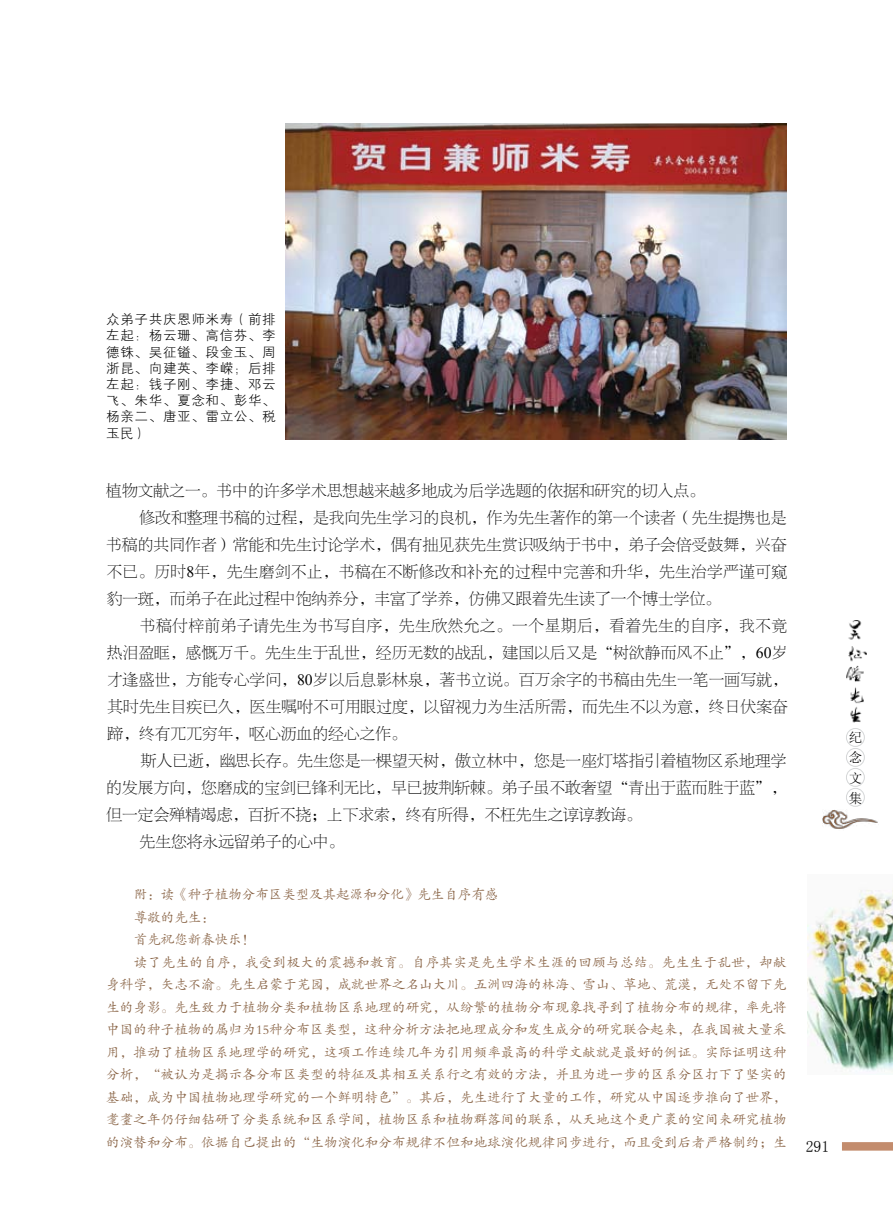
<style>
.page{position:relative;width:893px;height:1212px;background:#fff}
.page>*{position:absolute;margin:0;border:0;box-sizing:border-box;transform-origin:0 0}
.t1{font:15.75px "FZBSK GBK1 0";letter-spacing:.005em;color:#000}
.t2{font:15.75px "FZBSK GBK1 0";letter-spacing:.03em;color:#000}
.t3{font:15.75px "Sim Sun";color:#000}
.t4{font:13.5px "FZKTK GBK1 0";letter-spacing:.01em;color:#8a6547}
.t5{font:13.5px/16.2px "FZXH1 K GBK1 0";letter-spacing:.05em;color:#000;text-align:justify}
.t6{font:13.5px "FZKTK GBK1 0";letter-spacing:.03em;color:#8a6547}
.t7{font:13.5px/20.2px "Sim Sun";color:#000;text-align:justify}
.s1{font-family:"Times New Roman"}
</style>
<div class="page">
<div style="left:842px;top:1142px;width:51px;height:8px;background:#c38c6d"></div>
<div style="left:846px;top:728px;width:19px;height:19px;border:1px solid #d5d7d8;border-radius:50%"></div>
<div style="left:846px;top:748px;width:19px;height:18px;border:1px solid #d5d7d8;border-radius:50%"></div>
<div style="left:846px;top:768px;width:19px;height:18px;border:1px solid #d5d7d8;border-radius:50%"></div>
<div style="left:846px;top:788px;width:19px;height:18px;border:1px solid #d5d7d8;border-radius:50%"></div>
<img style="left:823px;top:810px;width:55px;height:19px">
<img style="left:846px;top:621px;width:21px;height:102px">
<img style="left:808px;top:888px;width:85px;height:184px">
<img style="left:286px;top:123px;width:501px;height:316px">
<p class="t5" style="left:106px;top:312px;width:171px">众弟子共庆恩师米寿（前排左起：杨云珊、高信芬、李德铢、吴征镒、段金玉、周浙昆、向建英、李嵘；后排左起：钱子刚、李捷、邓云飞、朱华、夏念和、彭华、杨亲二、唐亚、雷立公、税玉民）</p>
<p class="t1" style="left:106px;top:482px;width:600px">植物文献之一。书中的许多学术思想越来越多地成为后学选题的依据和研究的切入点。</p>
<p class="t1" style="left:139px;top:509px;width:649px">修改和整理书稿的过程，是我向先生学习的良机，作为先生著作的第一个读者（先生提携也是</p>
<p class="t1" style="left:106px;top:536px;width:682px">书稿的共同作者）常能和先生讨论学术，偶有拙见获先生赏识吸纳于书中，弟子会倍受鼓舞，兴奋</p>
<p class="t1" style="left:106px;top:563px;width:682px">不已。历时<span class="s1">8</span>年，先生磨剑不止，书稿在不断修改和补充的过程中完善和升华，先生治学严谨可窥</p>
<p class="t1" style="left:107px;top:590px;width:616px">豹一斑，而弟子在此过程中饱纳养分，丰富了学养，仿佛又跟着先生读了一个博士学位。</p>
<p class="t2" style="left:140px;top:617px;width:649px">书稿付梓前弟子请先生为书写自序，先生欣然允之。一个星期后，看着先生的自序，我不竟</p>
<p class="t1" style="left:107px;top:644px;width:682px">热泪盈眶，感慨万千。先生生于乱世，经历无数的战乱，建国以后又是“树欲静而风不止”，<span class="s1">60</span>岁</p>
<p class="t1" style="left:107px;top:671px;width:682px">才逢盛世，方能专心学问，<span class="s1">80</span>岁以后息影林泉，著书立说。百万余字的书稿由先生一笔一画写就，</p>
<p class="t1" style="left:107px;top:698px;width:682px">其时先生目疾已久，医生嘱咐不可用眼过度，以留视力为生活所需，而先生不以为意，终日伏案奋</p>
<p class="t1" style="left:108px;top:725px;width:301px">蹄，终有兀兀穷年，呕心沥血的经心之作。</p>
<p class="t1" style="left:141px;top:752px;width:647px">斯人已逝，幽思长存。先生您是一棵望天树，傲立林中，您是一座灯塔指引着植物区系地理学</p>
<p class="t1" style="left:106px;top:779px;width:682px">的发展方向，您磨成的宝剑已锋利无比，早已披荆斩棘。弟子虽不敢奢望“青出于蓝而胜于蓝”，</p>
<p class="t1" style="left:106px;top:806px;width:537px">但一定会殚精竭虑，百折不挠；上下求索，终有所得，不枉先生之谆谆教诲。</p>
<p class="t1" style="left:140px;top:833px;width:206px">先生您将永远留弟子的心中。</p>
<p class="t4" style="left:134px;top:888px;width:366px">附：读《种子植物分布区类型及其起源和分化》先生自序有感</p>
<p class="t4" style="left:134px;top:910px;width:82px">尊敬的先生：</p>
<p class="t4" style="left:134px;top:933px;width:123px">首先祝您新春快乐！</p>
<p class="t6" style="left:134px;top:955px;width:654px">读了先生的自序，我受到极大的震撼和教育。自序其实是先生学术生涯的回顾与总结。先生生于乱世，却献</p>
<p class="t4" style="left:106px;top:978px;width:682px">身科学，矢志不渝。先生启蒙于芜园，成就世界之名山大川。五洲四海的林海、雪山、草地、荒漠，无处不留下先</p>
<p class="t4" style="left:106px;top:1000px;width:682px">生的身影。先生致力于植物分类和植物区系地理的研究，从纷繁的植物分布现象找寻到了植物分布的规律，率先将</p>
<p class="t4" style="left:106px;top:1023px;width:682px">中国的种子植物的属归为15种分布区类型，这种分析方法把地理成分和发生成分的研究联合起来，在我国被大量采</p>
<p class="t4" style="left:106px;top:1045px;width:682px">用，推动了植物区系地理学的研究，这项工作连续几年为引用频率最高的科学文献就是最好的例证。实际证明这种</p>
<p class="t4" style="left:106px;top:1068px;width:682px">分析，“被认为是揭示各分布区类型的特征及其相互关系行之有效的方法，并且为进一步的区系分区打下了坚实的</p>
<p class="t4" style="left:106px;top:1090px;width:682px">基础，成为中国植物地理学研究的一个鲜明特色”。其后，先生进行了大量的工作，研究从中国逐步推向了世界，</p>
<p class="t4" style="left:106px;top:1113px;width:682px">耄耋之年仍仔细钻研了分类系统和区系学间，植物区系和植物群落间的联系，从天地这个更广袤的空间来研究植物</p>
<p class="t4" style="left:106px;top:1135px;width:682px">的演替和分布。依据自己提出的“生物演化和分布规律不但和地球演化规律同步进行，而且受到后者严格制约；生</p>
<p class="t3" style="left:806px;top:1138px;width:25px">291</p>
<p class="t7" style="left:849px;top:727px;width:14px">纪念文集</p>
</div>
